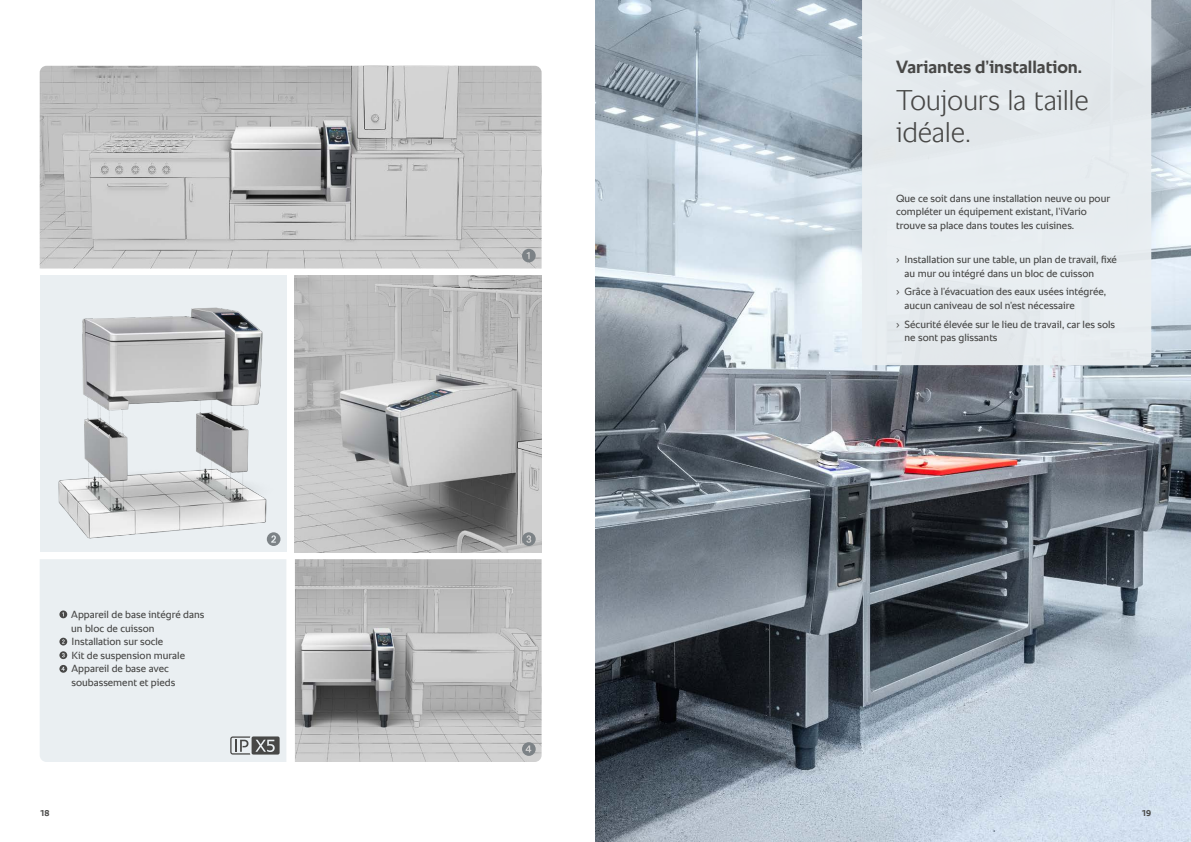
<style>
.page{position:relative;width:1191px;height:842px;background:#fff}
.page>*{position:absolute;margin:0;border:0;box-sizing:border-box;transform-origin:0 0}
.t1{font:300 29px/32px "RATIONAL Sans TT";letter-spacing:-.01em;color:#484847}
.t2{font:700 18px "RATIONAL Sans TT";letter-spacing:-.005em;color:#484847}
.t3{font:10.5px/13.6px "RATIONAL Sans TT";color:#484847}
.t4{font:700 8.5px "RATIONAL Sans TT";color:#484847}
</style>
<div class="page">
<div style="left:40px;top:275px;width:246px;height:277px;background:#eaeff2"></div>
<img style="left:58px;top:307px;width:223px;height:234px">
<img style="left:295px;top:559px;width:246px;height:203px">
<img style="left:40px;top:66px;width:501px;height:203px">
<img style="left:295px;top:275px;width:246px;height:277px">
<div style="left:40px;top:559px;width:246px;height:203px;background:#eaeff2"></div>
<svg style="left:522px;top:249px;width:13px;height:13px"></svg>
<img style="left:595px;top:0;width:596px;height:842px">
<div style="left:862px;top:0;width:289px;height:365px;background:#e6ecef"></div>
<svg style="left:522px;top:532px;width:13px;height:14px"></svg>
<svg style="left:267px;top:532px;width:13px;height:14px"></svg>
<svg style="left:522px;top:742px;width:13px;height:14px"></svg>
<svg style="left:230px;top:736px;width:49px;height:18px"></svg>
<svg style="left:59px;top:610px;width:8px;height:8px"></svg>
<svg style="left:59px;top:638px;width:8px;height:7px"></svg>
<svg style="left:59px;top:651px;width:8px;height:8px"></svg>
<svg style="left:59px;top:665px;width:8px;height:8px"></svg>
<h2 class="t2" style="left:896px;top:53px;width:188px">Variantes d’installation.</h2>
<h1 class="t1" style="left:896px;top:84px;width:194px">Toujours la taille idéale.</h1>
<p class="t3" style="left:71px;top:608px;width:135px">Appareil de base intégré dans un bloc de cuisson<br>Installation sur socle<br>Kit de suspension murale<br>Appareil de base avec soubassement et pieds</p>
<p class="t3" style="left:896px;top:192px;width:216px">Que ce soit dans une installation neuve ou pour compléter un équipement existant, l’iVario trouve sa place dans toutes les cuisines.</p>
<p class="t3" style="left:904px;top:253px;width:214px;text-indent:-9px">› Installation sur une table, un plan de travail, fixé au mur ou intégré dans un bloc de cuisson</p>
<p class="t3" style="left:904px;top:285px;width:203px;text-indent:-9px">› Grâce à l’évacuation des eaux usées intégrée, aucun caniveau de sol n’est nécessaire</p>
<p class="t3" style="left:904px;top:317px;width:212px;text-indent:-9px">› Sécurité élevée sur le lieu de travail, car les sols ne sont pas glissants</p>
<p class="t4" style="left:40px;top:807px;width:11px">18</p>
<p class="t4" style="left:1141px;top:807px;width:11px">19</p>
</div>
